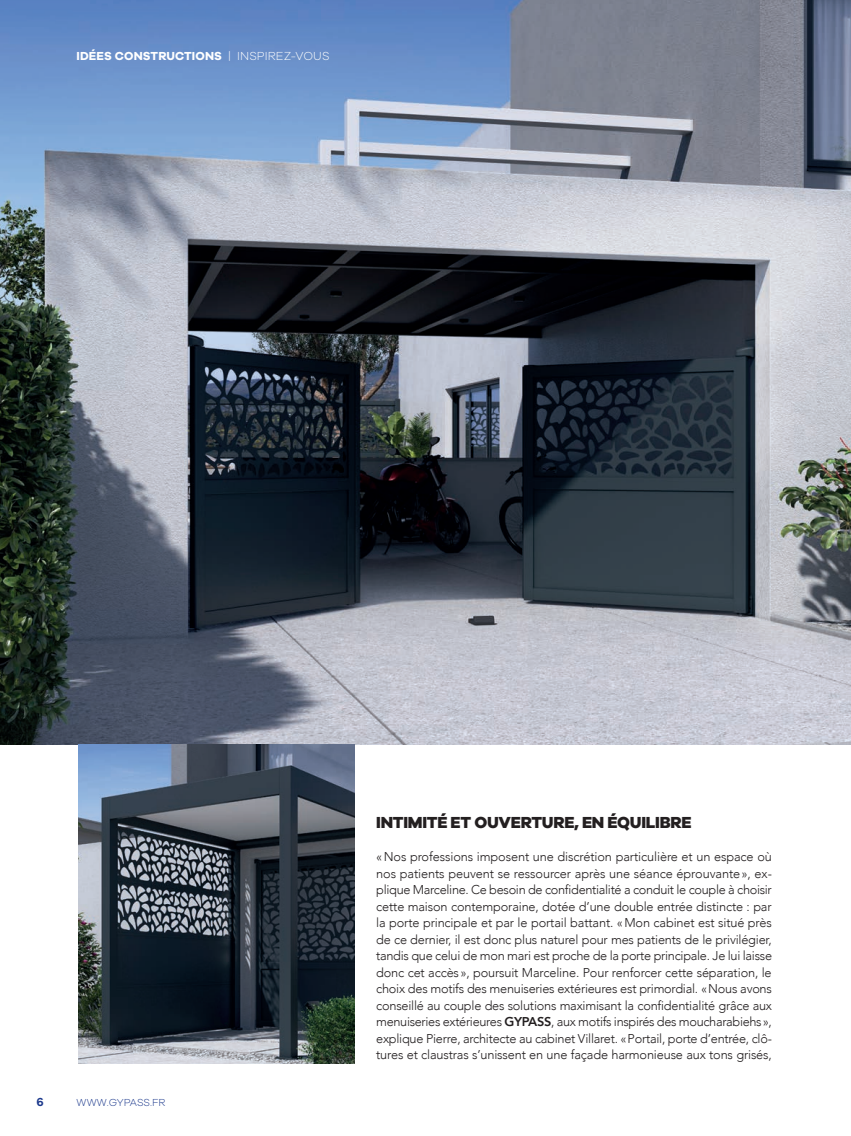
<style>
.page{position:relative;width:851px;height:1136px;background:#fff}
.page>*{position:absolute;margin:0;border:0;box-sizing:border-box;transform-origin:0 0}
.t1{font:800 16.5px "Galano Grotesque";letter-spacing:-.015em;color:#231f20}
.t2{font:300 12.75px/16.5px "Avenir";letter-spacing:-.015em;color:#231f20;text-align:justify}
.t3{font:700 12px "Galano Grotesque";letter-spacing:.01em;color:#fff}
.t4{font:600 12px "Galano Grotesque";color:#1b388c}
.t5{font:300 10.5px "Galano Grotesque";letter-spacing:.01em;color:#1b388c}
.s1{font-weight:300}
.s2{font-weight:800}
</style>
<div class="page">
<img style="left:0;top:0;width:850px;height:744px">
<img style="left:78px;top:744px;width:277px;height:319px">
<p class="t3" style="left:77px;top:48px;width:254px">IDÉES CONSTRUCTIONS <span class="s1">| INSPIREZ-VOUS</span></p>
<p class="t4" style="left:36px;top:1094px;width:9px">6</p>
<p class="t5" style="left:77px;top:1096px;width:90px">WWW.GYPASS.FR</p>
<p class="t1" style="left:376px;top:812px;width:317px">INTIMITÉ ET OUVERTURE, EN ÉQUILIBRE</p>
<p class="t2" style="left:376px;top:848px;width:397px">«Nos professions imposent une discrétion particulière et un espace où nos patients peuvent se ressourcer après une séance éprouvante», ex&shy;plique Marceline. Ce besoin de confidentialité a conduit le couple à choisir cette maison contemporaine, dotée d’une double entrée distincte : par la porte principale et par le portail battant. «Mon cabinet est situé près de ce dernier, il est donc plus naturel pour mes patients de le privilégier, tandis que celui de mon mari est proche de la porte principale. Je lui laisse donc cet accès», poursuit Marceline. Pour renforcer cette séparation, le choix des motifs des menuiseries extérieures est primordial. «Nous avons conseillé au couple des solutions maximisant la confidentialité grâce aux menuiseries extérieures <span class="s2">GYPASS</span>, aux motifs inspirés des moucharabiehs», explique Pierre, architecte au cabinet Villaret. «Portail, porte d’entrée, clô&shy;tures et claustras s’unissent en une façade harmonieuse aux tons grisés,</p>
</div>
